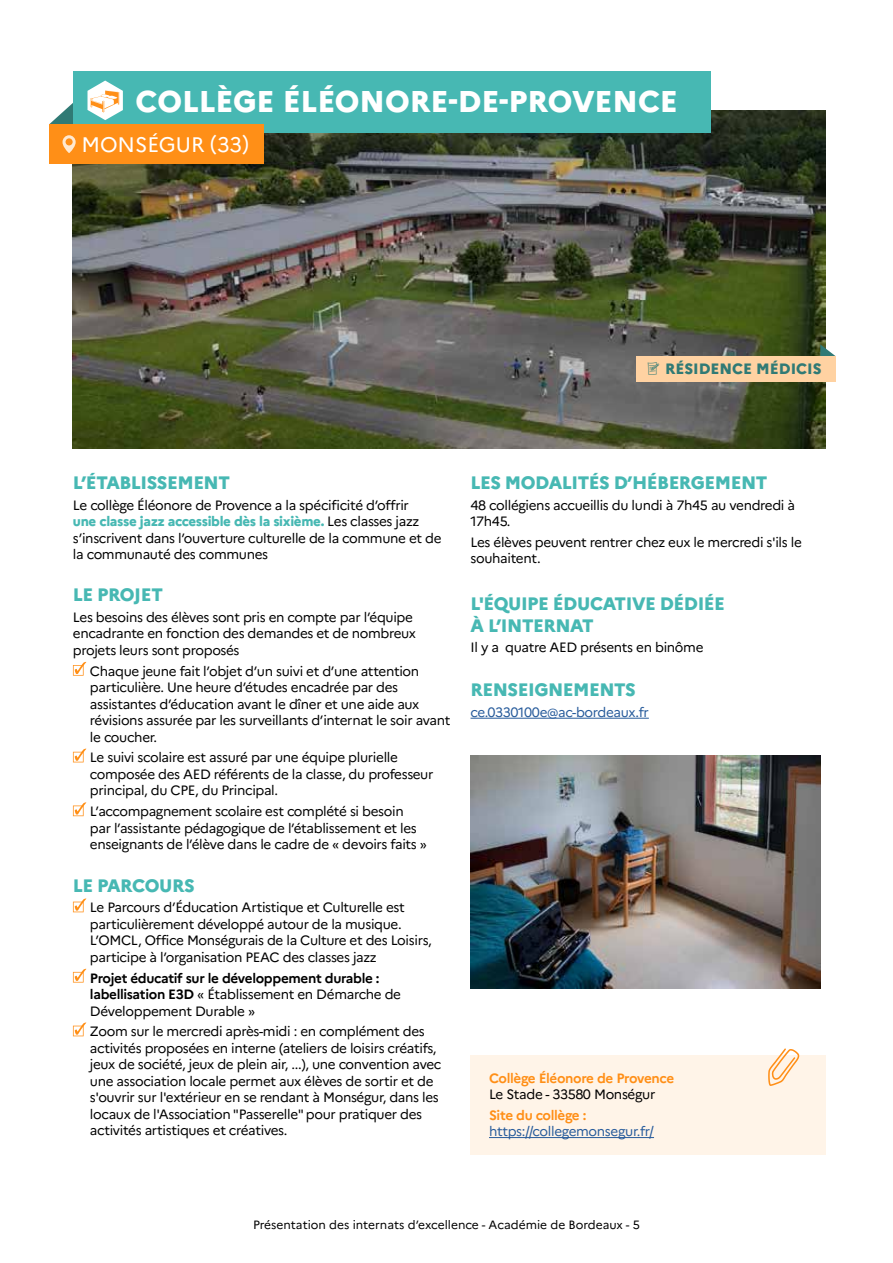
<style>
.page{position:relative;width:893px;height:1263px;background:#fff}
.page>*{position:absolute;margin:0;border:0;box-sizing:border-box;transform-origin:0 0}
.t1{font:800 30px "Marianne";color:#fff}
.t2{font:21px "Marianne";color:#fff}
.t3{font:800 18px/21.6px "Marianne";letter-spacing:-.025em;color:#47b8b3}
.t4{font:800 15px "Marianne";color:#307a75}
.t5{font:13.5px/16.5px "Marianne";letter-spacing:-.025em;color:#000}
.t6{font:700 13.5px/16.5px "Marianne";letter-spacing:-.025em;color:#000}
.t7{font:13.5px "Marianne";letter-spacing:-.025em;color:#275b9b}
.t8{font:700 13.5px "Marianne";letter-spacing:-.025em;color:#ff8f17}
.t9{font:12px "Marianne";color:#000}
.s1{font-weight:800;color:#47b8b3}
.s2{font-weight:400}
</style>
<div class="page">
<img style="left:72px;top:110px;width:754px;height:338px">
<svg style="left:820px;top:344px;width:16px;height:12px"></svg>
<img style="left:470px;top:756px;width:351px;height:233px">
<div style="left:73px;top:71px;width:638px;height:61px;background:#47b8b3"></div>
<div style="left:49px;top:124px;width:215px;height:40px;background:#ff8f17"></div>
<svg style="left:49px;top:103px;width:27px;height:50px"></svg>
<svg style="left:88px;top:81px;width:35px;height:39px"></svg>
<svg style="left:73px;top:662px;width:13px;height:14px"></svg>
<svg style="left:73px;top:749px;width:13px;height:13px"></svg>
<svg style="left:73px;top:802px;width:13px;height:14px"></svg>
<svg style="left:73px;top:898px;width:13px;height:14px"></svg>
<svg style="left:73px;top:969px;width:13px;height:13px"></svg>
<svg style="left:73px;top:1022px;width:13px;height:14px"></svg>
<div style="left:470px;top:1055px;width:356px;height:100px;background:#fff4e8"></div>
<hr style="left:489px;top:1137px;width:165px;height:1px;background:#275b9b">
<svg style="left:768px;top:1048px;width:31px;height:38px"></svg>
<div style="left:636px;top:356px;width:200px;height:26px;background:#ffd2a2"></div>
<hr style="left:470px;top:718px;width:179px;height:1px;background:#275b9b">
<h1 class="t1" style="left:136px;top:78px;width:544px">COLLÈGE ÉLÉONORE-DE-PROVENCE</h1>
<h2 class="t2" style="left:81px;top:128px;width:169px">MONSÉGUR (33)</h2>
<p class="t4" style="left:665px;top:357px;width:158px">RÉSIDENCE MÉDICIS</p>
<h3 class="t3" style="left:73px;top:470px;width:159px">L’ÉTABLISSEMENT</h3>
<p class="t5" style="left:73px;top:495px;width:370px">Le collège Éléonore de Provence a la spécificité d’offrir<br><span class="s1">une classe jazz accessible dès la sixième.</span> Les classes jazz s’inscrivent dans l’ouverture culturelle de la commune et de la communauté des communes</p>
<h3 class="t3" style="left:73px;top:582px;width:92px">LE PROJET</h3>
<p class="t5" style="left:73px;top:608px;width:345px">Les besoins des élèves sont pris en compte par l’équipe encadrante en fonction des demandes et de nombreux projets leurs sont proposés</p>
<p class="t5" style="left:90px;top:661px;width:362px">Chaque jeune fait l’objet d’un suivi et d’une attention particulière. Une heure d’études encadrée par des assistantes d’éducation avant le dîner et une aide aux révisions assurée par les surveillants d’internat le soir avant le coucher.</p>
<p class="t5" style="left:90px;top:748px;width:345px">Le suivi scolaire est assuré par une équipe plurielle composée des AED référents de la classe, du professeur principal, du CPE, du Principal.</p>
<p class="t5" style="left:90px;top:802px;width:339px">L’accompagnement scolaire est complété si besoin par l’assistante pédagogique de l’établissement et les enseignants de l’élève dans le cadre de « devoirs faits »</p>
<h3 class="t3" style="left:73px;top:873px;width:123px">LE PARCOURS</h3>
<p class="t5" style="left:90px;top:898px;width:343px">Le Parcours d’Éducation Artistique et Culturelle est particulièrement développé autour de la musique.<br>L’OMCL, Office Monségurais de la Culture et des Loisirs, participe à l’organisation PEAC des classes jazz</p>
<p class="t6" style="left:90px;top:968px;width:313px">Projet éducatif sur le développement durable : labellisation E3D <span class="s2">« Établissement en Démarche de<br>Développement Durable »</span></p>
<p class="t5" style="left:90px;top:1022px;width:353px">Zoom sur le mercredi après-midi : en complément des activités proposées en interne (ateliers de loisirs créatifs, jeux de société, jeux de plein air, ...), une convention avec une association locale permet aux élèves de sortir et de s'ouvrir sur l'extérieur en se rendant à Monségur, dans les locaux de l'Association "Passerelle" pour pratiquer des activités artistiques et créatives.</p>
<h3 class="t3" style="left:470px;top:470px;width:298px">LES MODALITÉS D’HÉBERGEMENT</h3>
<p class="t5" style="left:470px;top:495px;width:326px">48 collégiens accueillis du lundi à 7h45 au vendredi à<br>17h45.</p>
<p class="t5" style="left:470px;top:533px;width:333px">Les élèves peuvent rentrer chez eux le mercredi s'ils le souhaitent.</p>
<h3 class="t3" style="left:470px;top:591px;width:256px">L'ÉQUIPE ÉDUCATIVE DÉDIÉE<br>À L’INTERNAT</h3>
<p class="t5" style="left:470px;top:638px;width:234px">Il y a quatre AED présents en binôme</p>
<h3 class="t3" style="left:470px;top:677px;width:167px">RENSEIGNEMENTS</h3>
<p class="t7" style="left:470px;top:702px;width:180px">ce.0330100e@ac-bordeaux.fr</p>
<p class="t8" style="left:489px;top:1067px;width:187px">Collège Éléonore de Provence</p>
<p class="t5" style="left:489px;top:1085px;width:168px">Le Stade - 33580 Monségur</p>
<p class="t8" style="left:489px;top:1104px;width:99px">Site du collège :</p>
<p class="t7" style="left:489px;top:1121px;width:167px">https://collegemonsegur.fr/</p>
<p class="t9" style="left:253px;top:1216px;width:388px">Présentation des internats d’excellence - Académie de Bordeaux - 5</p>
</div>
